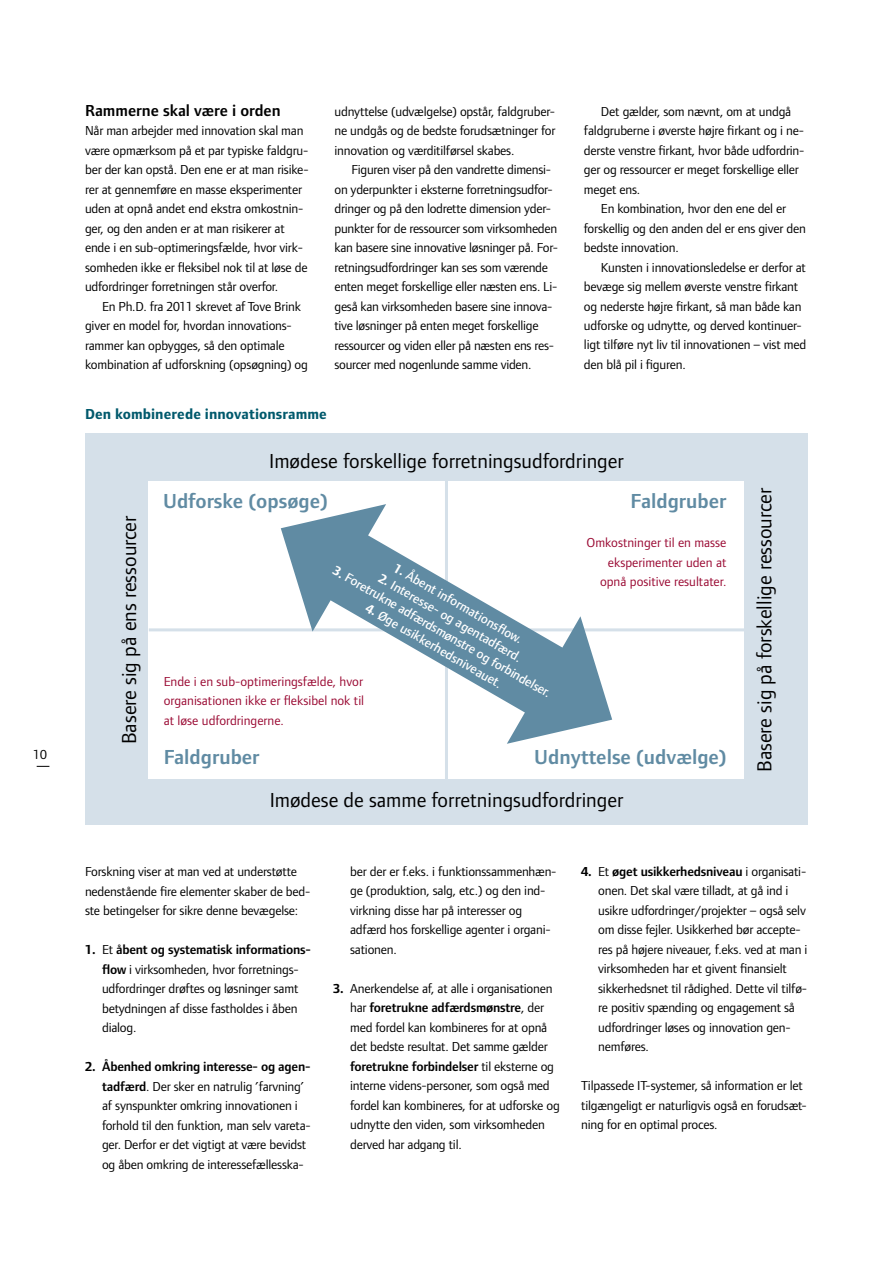
<style>
.page{position:relative;width:893px;height:1263px;background:#fff}
.page>*{position:absolute;margin:0;border:0;box-sizing:border-box;transform-origin:0 0}
.t1{font:21px "Foundry Form Sans";color:#000}
.t2{font:600 21px "Foundry Form Sans";color:#608ba3}
.t3{font:600 16.5px "Foundry Form Sans";color:#000}
.t4{font:700 15px "Foundry Form Sans";letter-spacing:.005em;color:#00596c}
.t5{font:13.5px/19.5px "Foundry Form Sans";letter-spacing:-.015em;color:#000}
.t6{font:13.5px/19.5px "Foundry Form Sans";color:#9a0a33;text-align:right}
.t7{font:500 13.5px "Foundry Form Sans";color:#fff}
.s1{font-weight:700}
.s2{font-weight:600}
</style>
<div class="page">
<svg style="left:37px;top:766px;width:12px;height:1px"></svg>
<div style="left:85px;top:433px;width:723px;height:391px;background:#d5e0e9"></div>
<div style="left:149px;top:481px;width:595px;height:298px;background:#fff"></div>
<hr style="left:149px;top:628px;width:595px;height:3px;background:#d5e0e9">
<svg style="left:230px;top:481px;width:433px;height:298px"></svg>
<svg style="left:281px;top:504px;width:105px;height:128px"></svg>
<svg style="left:507px;top:616px;width:105px;height:128px"></svg>
<p class="t5" style="left:33px;top:745px;width:15px">10</p>
<p class="t3" style="left:85px;top:101px;width:197px">Rammerne skal være i orden</p>
<p class="t5" style="left:85px;top:121px;width:225px">Når man arbejder med innovation skal man være opmærksom på et par typiske faldgru&shy;ber der kan opstå. Den ene er at man risike&shy;rer at gennemføre en masse eksperimenter uden at opnå andet end ekstra omkostnin&shy;ger, og den anden er at man risikerer at ende i en sub-optimeringsfælde, hvor virk&shy;somheden ikke er fleksibel nok til at løse de udfordringer forretningen står overfor.</p>
<p class="t5" style="left:85px;top:296px;width:224px;text-indent:17px">En Ph.D. fra 2011 skrevet af Tove Brink giver en model for, hvordan innovations&shy;rammer kan opbygges, så den optimale kombination af udforskning (opsøgning) og</p>
<p class="t5" style="left:334px;top:101px;width:222px;text-align:justify">udnyttelse (udvælgelse) opstår, faldgruber&shy;ne undgås og de bedste forudsætninger for innovation og værditilførsel skabes.</p>
<p class="t5" style="left:334px;top:160px;width:225px;text-indent:17px">Figuren viser på den vandrette dimensi&shy;on yderpunkter i eksterne forretningsudfor&shy;dringer og på den lodrette dimension yder&shy;punkter for de ressourcer som virksomheden kan basere sine innovative løsninger på. For&shy;retningsudfordringer kan ses som værende enten meget forskellige eller næsten ens. Li&shy;geså kan virksomheden basere sine innova&shy;tive løsninger på enten meget forskellige ressourcer og viden eller på næsten ens res&shy;sourcer med nogenlunde samme viden.</p>
<p class="t4" style="left:85px;top:406px;width:243px">Den kombinerede innovationsramme</p>
<p class="t5" style="left:584px;top:101px;width:222px;text-indent:17px">Det gælder, som nævnt, om at undgå faldgruberne i øverste højre firkant og i ne&shy;derste venstre firkant, hvor både udfordrin&shy;ger og ressourcer er meget forskellige eller meget ens.</p>
<p class="t5" style="left:584px;top:199px;width:223px;text-indent:17px">En kombination, hvor den ene del er forskellig og den anden del er ens giver den bedste innovation.</p>
<p class="t5" style="left:584px;top:257px;width:224px;text-indent:17px">Kunsten i innovationsledelse er derfor at bevæge sig mellem øverste venstre firkant og nederste højre firkant, så man både kan udforske og udnytte, og derved kontinuer&shy;ligt tilføre nyt liv til innovationen – vist med den blå pil i figuren.</p>
<h1 class="t1" style="left:117px;top:744px;width:230px;rotate:-90deg">Basere sig på ens ressourcer</h1>
<h1 class="t1" style="left:269px;top:449px;width:356px">Imødese forskellige forretningsudfordringer</h1>
<h1 class="t2" style="left:163px;top:489px;width:166px">Udforske (opsøge)</h1>
<h1 class="t2" style="left:631px;top:489px;width:97px">Faldgruber</h1>
<p class="t6" style="left:587px;top:533px;width:141px">Omkostninger til en masse eksperimenter uden at opnå positive resultater.</p>
<p class="t7" style="left:398px;top:560px;width:148px;rotate:30deg"><span class="s1">1.</span> Åbent informationsfl ow.</p>
<p class="t7" style="left:338px;top:563px;width:251px;rotate:30deg"><span class="s1">3.</span> Foretrukne adfærdsmønstre og forbindelser.</p>
<p class="t7" style="left:383px;top:570px;width:164px;rotate:30deg"><span class="s1">2.</span> Interesse- og agentadfærd.</p>
<p class="t7" style="left:371px;top:600px;width:157px;rotate:30deg"><span class="s1">4.</span> Øge usikkerhedsniveauet.</p>
<p class="t6" style="left:164px;top:671px;width:202px;text-align:justify">Ende i en sub-optimeringsfælde, hvor organisationen ikke er fleksibel nok til at løse udfordringerne.</p>
<h1 class="t2" style="left:164px;top:745px;width:97px">Faldgruber</h1>
<h1 class="t2" style="left:534px;top:745px;width:194px">Udnyttelse (udvælge)</h1>
<h1 class="t1" style="left:270px;top:789px;width:355px">Imødese de samme forretningsudfordringer</h1>
<h1 class="t1" style="left:753px;top:772px;width:286px;rotate:-90deg">Basere sig på forskellige ressourcer</h1>
<p class="t5" style="left:85px;top:862px;width:227px">Forskning viser at man ved at understøtte nedenstående fire elementer skaber de bed&shy;ste betingelser for sikre denne bevægelse:</p>
<p class="t5" style="left:102px;top:940px;width:211px;text-indent:-17px"><span class="s1">1.</span> Et <span class="s2">åbent og systematisk informations&shy;flow</span> i virksomheden, hvor forretnings&shy;udfordringer drøftes og løsninger samt betydningen af disse fastholdes i åben dialog.</p>
<p class="t5" style="left:102px;top:1057px;width:210px;text-indent:-17px"><span class="s1">2.</span> <span class="s2">Åbenhed omkring interesse- og agen&shy;tadfærd</span>. Der sker en natrulig ’farvning’ af synspunkter omkring innovationen i forhold til den funktion, man selv vareta&shy;ger. Derfor er det vigtigt at være bevidst og åben omkring de interessefællesska-</p>
<p class="t5" style="left:350px;top:862px;width:208px">ber der er f.eks. i funktionssammenhæn&shy;ge (produktion, salg, etc.) og den ind&shy;virkning disse har på interesser og adfærd hos forskellige agenter i organi&shy;sationen.</p>
<p class="t5" style="left:350px;top:978px;width:211px;text-indent:-17px"><span class="s1">3.</span> Anerkendelse af, at alle i organisationen har <span class="s2">foretrukne adfærdsmønstre</span>, der med fordel kan kombineres for at opnå det bedste resultat. Det samme gælder <span class="s2">foretrukne forbindelser</span> til eksterne og interne videns-personer, som også med fordel kan kombineres, for at udforske og udnytte den viden, som virksomheden derved har adgang til.</p>
<p class="t5" style="left:598px;top:861px;width:211px;text-indent:-17px"><span class="s1">4.</span> Et <span class="s2">øget usikkerhedsniveau</span> i organisati&shy;onen. Det skal være tilladt, at gå ind i usikre udfordringer/projekter – også selv om disse fejler. Usikkerhed bør accepte&shy;res på højere niveauer, f.eks. ved at man i virksomheden har et givent finansielt sikkerhedsnet til rådighed. Dette vil tilfø&shy;re positiv spænding og engagement så udfordringer løses og innovation gen&shy;nemføres.</p>
<p class="t5" style="left:581px;top:1076px;width:227px">Tilpassede IT-systemer, så information er let tilgængeligt er naturligvis også en forudsæt&shy;ning for en optimal proces.</p>
</div>
